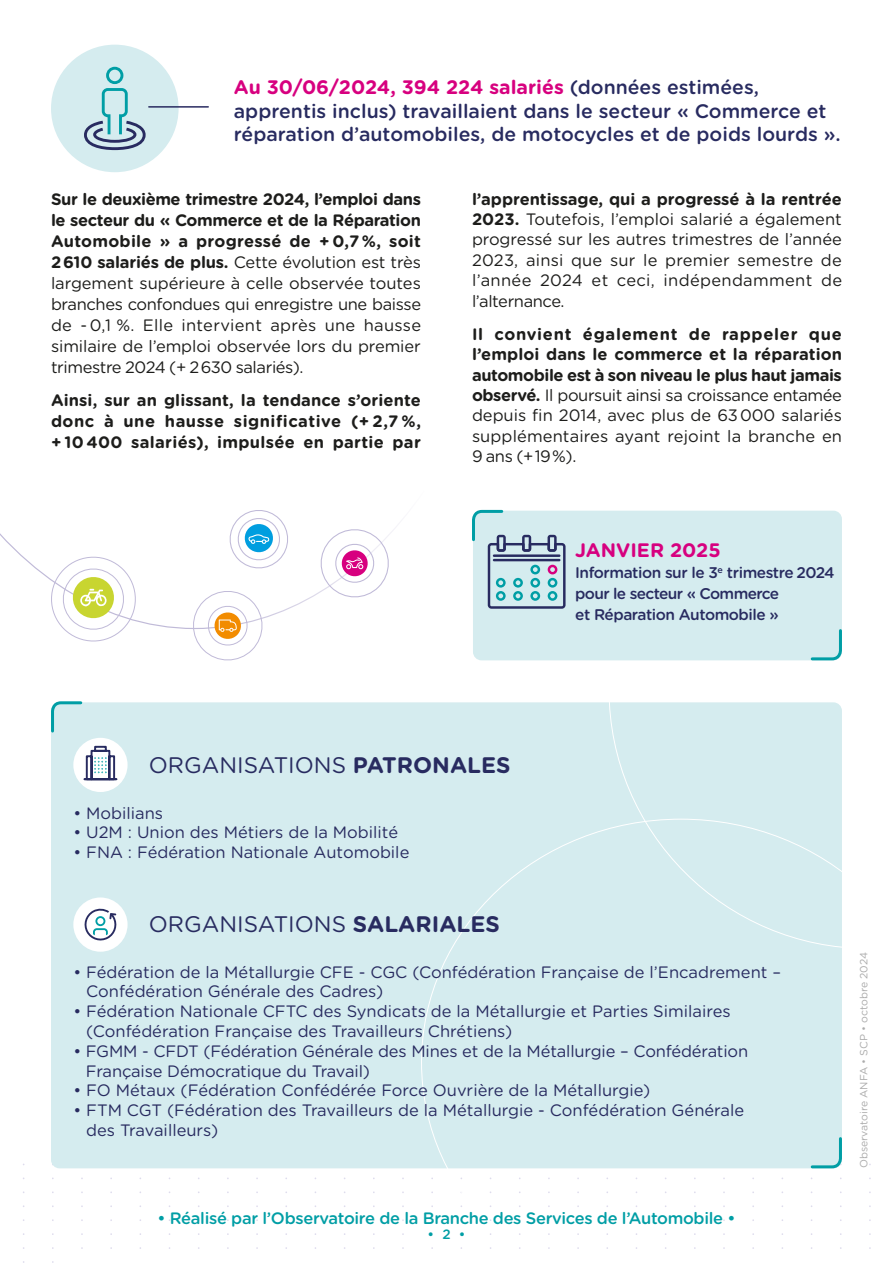
<style>
.page{position:relative;width:893px;height:1263px;background:#fff}
.page>*{position:absolute;margin:0;border:0;box-sizing:border-box;transform-origin:0 0}
.t1{font:22.5px "Gotham Rounded";color:#282b60}
.t2{font:500 19.5px/23.4px "Gotham Rounded";color:#282b60}
.t3{font:700 19.5px "Gotham Rounded";color:#d7007f}
.t4{font:16.5px/20.4px "Gotham Rounded";color:#1d1d1b;text-align:justify}
.t5{font:16.5px/19.8px "Gotham Rounded";color:#282b60}
.t6{font:700 16.5px/21px "Gotham Rounded";letter-spacing:.02em;color:#1d1d1b;text-align:justify}
.t7{font:500 16.5px "Gotham Rounded";letter-spacing:-.02em;color:#009ea5}
.t8{font:500 15.45px/21px "Gotham Rounded";letter-spacing:-.03em;color:#282b60}
.t9{font:500 13.5px "Gotham Rounded";color:#009ea5}
.t10{font:10.5px "Gotham Rounded";color:#ababab}
.s1{font-weight:700;color:#d7007f}
.s2{font-weight:700}
.s3{font-family:"Gotham";font-weight:300}
</style>
<div class="page">
<div style="left:51px;top:702px;width:791px;height:466px;background:#d5ecef;border-radius:9px"></div>
<svg style="left:609px;top:510px;width:233px;height:309px"></svg>
<svg style="left:421px;top:819px;width:450px;height:430px"></svg>
<div style="left:73px;top:738px;width:55px;height:54px;background:#fff;border-radius:50%"></div>
<svg style="left:83px;top:745px;width:35px;height:36px"></svg>
<div style="left:73px;top:897px;width:55px;height:55px;background:#fff;border-radius:50%"></div>
<svg style="left:84px;top:908px;width:33px;height:33px"></svg>
<svg style="left:51px;top:701px;width:33px;height:32px"></svg>
<svg style="left:809px;top:1135px;width:34px;height:35px"></svg>
<div style="left:51px;top:45px;width:128px;height:127px;background:#d5ecef;border-radius:50%"></div>
<svg style="left:84px;top:66px;width:62px;height:85px"></svg>
<hr style="left:149px;top:106px;width:59px;height:2px;background:#282b60">
<div style="left:473px;top:511px;width:369px;height:149px;background:#d5ecef;border-radius:9px"></div>
<svg style="left:472px;top:509px;width:94px;height:100px"></svg>
<svg style="left:809px;top:629px;width:33px;height:33px"></svg>
<svg style="left:0;top:526px;width:397px;height:103px"></svg>
<svg style="left:189px;top:587px;width:78px;height:74px"></svg>
<svg style="left:226px;top:510px;width:66px;height:62px"></svg>
<svg style="left:46px;top:553px;width:95px;height:89px"></svg>
<svg style="left:316px;top:526px;width:77px;height:74px"></svg>
<p class="t2" style="left:234px;top:75px;width:608px"><span class="s1">Au 30/06/2024, 394 224 salariés</span> (données estimées, apprentis inclus) travaillaient dans le secteur « Commerce et réparation d’automobiles, de motocycles et de poids lourds ».</p>
<p class="t4" style="left:51px;top:187px;width:372px;line-height:21px"><span class="s2">Sur le deuxième trimestre 2024, l’emploi dans le secteur du « Commerce et de la Réparation Automobile » a progressé de + 0,7 %, soit 2 610 salariés de plus.</span> Cette évolution est très largement supérieure à celle observée toutes branches confondues qui enregistre une baisse de - 0,1 %. Elle intervient après une hausse similaire de l’emploi observée lors du premier trimestre 2024 (+ 2 630 salariés).</p>
<p class="t6" style="left:51px;top:389px;width:372px">Ainsi, sur an glissant, la tendance s’oriente donc à une hausse significative (+ 2,7 %, + 10 400 salariés), impulsée en partie par</p>
<p class="t4" style="left:472px;top:188px;width:372px"><span class="s2">l’apprentissage, qui a progressé à la rentrée 2023.</span> Toutefois, l’emploi salarié a également progressé sur les autres trimestres de l’année 2023, ainsi que sur le premier semestre de l’année 2024 et ceci, indépendamment de l’alternance.</p>
<p class="t4" style="left:472px;top:323px;width:372px"><span class="s2">Il convient également de rappeler que l’emploi dans le commerce et la réparation automobile est à son niveau le plus haut jamais observé.</span> Il poursuit ainsi sa croissance entamée depuis fin 2014, avec plus de 63 000 salariés supplémentaires ayant rejoint la branche en 9 ans (+ 19 %).</p>
<p class="t3" style="left:575px;top:536px;width:147px">JANVIER 2025</p>
<p class="t8" style="left:575px;top:561px;width:261px">Information sur le 3<sup>e</sup> trimestre 2024</p>
<p class="t8" style="left:575px;top:582px;width:206px">pour le secteur « Commerce et Réparation Automobile »</p>
<p class="t1" style="left:149px;top:750px;width:363px">ORGANISATIONS <span class="s2">PATRONALES</span></p>
<p class="t5" style="left:73px;top:802px;width:91px">• Mobilians</p>
<p class="t5" style="left:73px;top:822px;width:326px">• U2M : Union des Métiers de la Mobilité</p>
<p class="t5" style="left:73px;top:842px;width:338px">• FNA : Fédération Nationale Automobile</p>
<p class="t1" style="left:149px;top:909px;width:353px">ORGANISATIONS <span class="s2">SALARIALES</span></p>
<p class="t5" style="left:86px;top:961px;width:696px;text-indent:-13px">• Fédération de la Métallurgie CFE - CGC (Confédération Française de l’Encadrement –<br>Confédération Générale des Cadres)</p>
<p class="t5" style="left:86px;top:1001px;width:646px;text-indent:-13px">• Fédération Nationale CFTC des Syndicats de la Métallurgie et Parties Similaires (Confédération Française des Travailleurs Chrétiens)</p>
<p class="t5" style="left:86px;top:1040px;width:664px;text-indent:-13px">• FGMM - CFDT (Fédération Générale des Mines et de la Métallurgie – Confédération<br>Française Démocratique du Travail)</p>
<p class="t5" style="left:73px;top:1080px;width:578px">• FO Métaux (Fédération Confédérée Force Ouvrière de la Métallurgie)</p>
<p class="t5" style="left:86px;top:1100px;width:659px;text-indent:-13px">• FTM CGT (Fédération des Travailleurs de la Métallurgie - Confédération Générale des Travailleurs)</p>
<p class="t7" style="left:157px;top:1206px;width:579px">• Réalisé par l’Observatoire de la Branche des Services de l’Automobile •</p>
<p class="t9" style="left:428px;top:1224px;width:39px">• 2 •</p>
<p class="t10" style="left:856px;top:1168px;width:218px;rotate:-90deg">Observatoire ANFA <span class="s3">•</span> SCP <span class="s3">•</span> octobre 2024</p>
</div>
